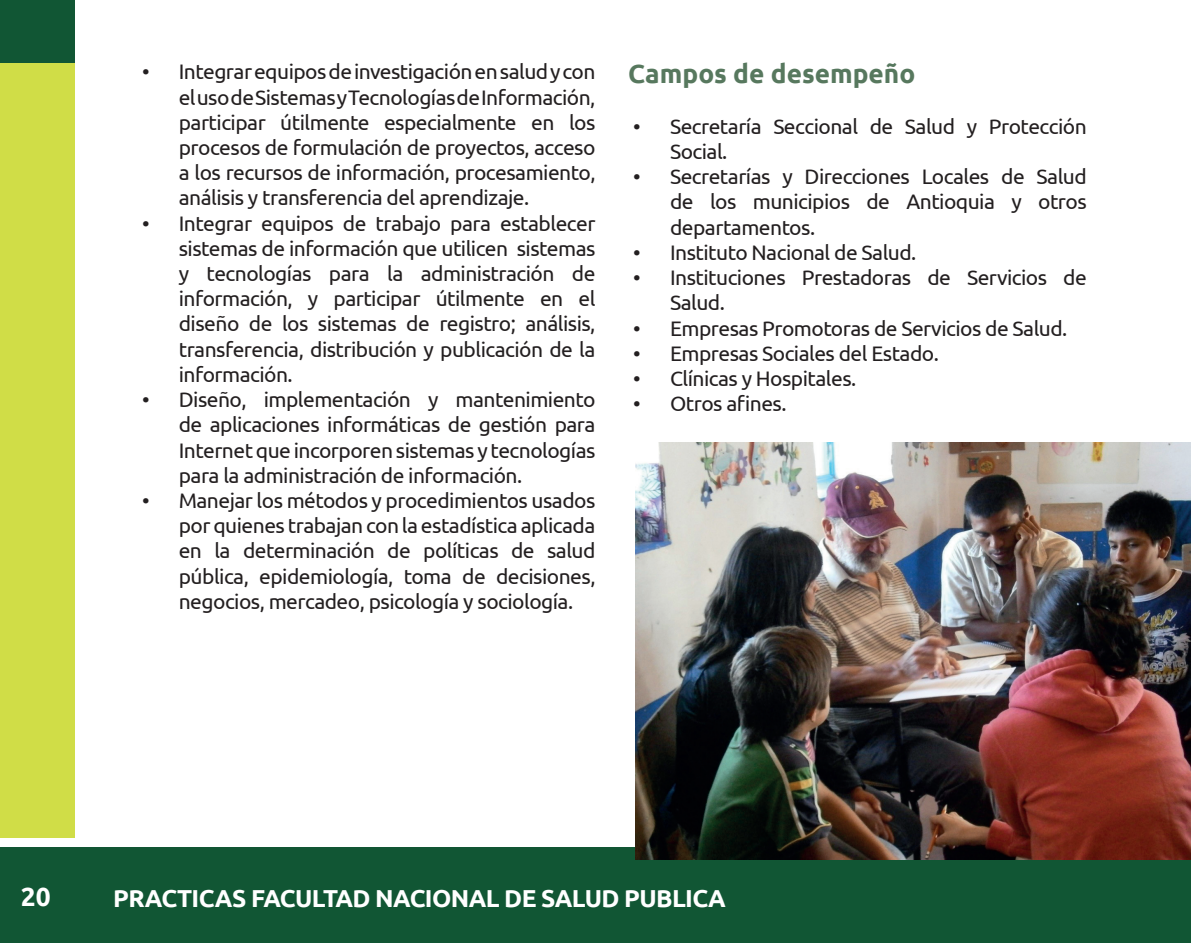
<style>
.page{position:relative;width:1191px;height:943px;background:#fff}
.page>*{position:absolute;margin:0;border:0;box-sizing:border-box;transform-origin:0 0}
.t1{font:700 26.25px "Ubuntu";color:#57785e}
.t2{font:700 26.25px "Ubuntu";color:#fff}
.t3{font:700 24.5px "Ubuntu";letter-spacing:-.025em;color:#fff}
.t4{font:21px/25.2px "Ubuntu";letter-spacing:-.025em;color:#231f20;text-align:justify}
</style>
<div class="page">
<div style="left:0;top:847px;width:1191px;height:96px;background:#115634"></div>
<div style="left:0;top:0;width:74px;height:838px;background:#d0dd47"></div>
<div style="left:0;top:0;width:74px;height:63px;background:#115634"></div>
<img style="left:635px;top:442px;width:556px;height:417px">
<p class="t4" style="left:179px;top:59px;width:418px;text-indent:-37px">• Integrar equipos de investigación en salud y con el uso de Sistemas y Tecnologías de Información, participar útilmente especialmente en los procesos de formulación de proyectos, acceso a los recursos de información, procesamiento, análisis y transferencia del aprendizaje.</p>
<p class="t4" style="left:179px;top:210px;width:418px;text-indent:-37px">• Integrar equipos de trabajo para establecer sistemas de información que utilicen sistemas y tecnologías para la administración de información, y participar útilmente en el diseño de los sistemas de registro; análisis, transferencia, distribución y publicación de la información.</p>
<p class="t4" style="left:179px;top:386px;width:418px;text-indent:-37px">• Diseño, implementación y mantenimiento de aplicaciones informáticas de gestión para Internet que incorporen sistemas y tecnologías para la administración de información.</p>
<p class="t4" style="left:179px;top:487px;width:418px;text-indent:-37px">• Manejar los métodos y procedimientos usados por quienes trabajan con la estadística aplicada en la determinación de políticas de salud pública, epidemiología, toma de decisiones, negocios, mercadeo, psicología y sociología.</p>
<p class="t1" style="left:628px;top:58px;width:289px">Campos de desempeño</p>
<p class="t4" style="left:670px;top:113px;width:418px;text-indent:-37px">• Secretaría Seccional de Salud y Protección<br>Social.</p>
<p class="t4" style="left:670px;top:163px;width:418px;text-indent:-37px">• Secretarías y Direcciones Locales de Salud de los municipios de Antioquia y otros departamentos.</p>
<p class="t4" style="left:633px;top:239px;width:285px">• Instituto Nacional de Salud.</p>
<p class="t4" style="left:670px;top:264px;width:418px;text-indent:-37px">• Instituciones Prestadoras de Servicios de<br>Salud.</p>
<p class="t4" style="left:633px;top:315px;width:435px">• Empresas Promotoras de Servicios de Salud.</p>
<p class="t4" style="left:633px;top:340px;width:307px">• Empresas Sociales del Estado.</p>
<p class="t4" style="left:633px;top:365px;width:225px">• Clínicas y Hospitales.</p>
<p class="t4" style="left:633px;top:390px;width:155px">• Otros afines.</p>
<p class="t2" style="left:21px;top:880px;width:31px">20</p>
<p class="t3" style="left:113px;top:883px;width:614px">PRACTICAS FACULTAD NACIONAL DE SALUD PUBLICA</p>
</div>
